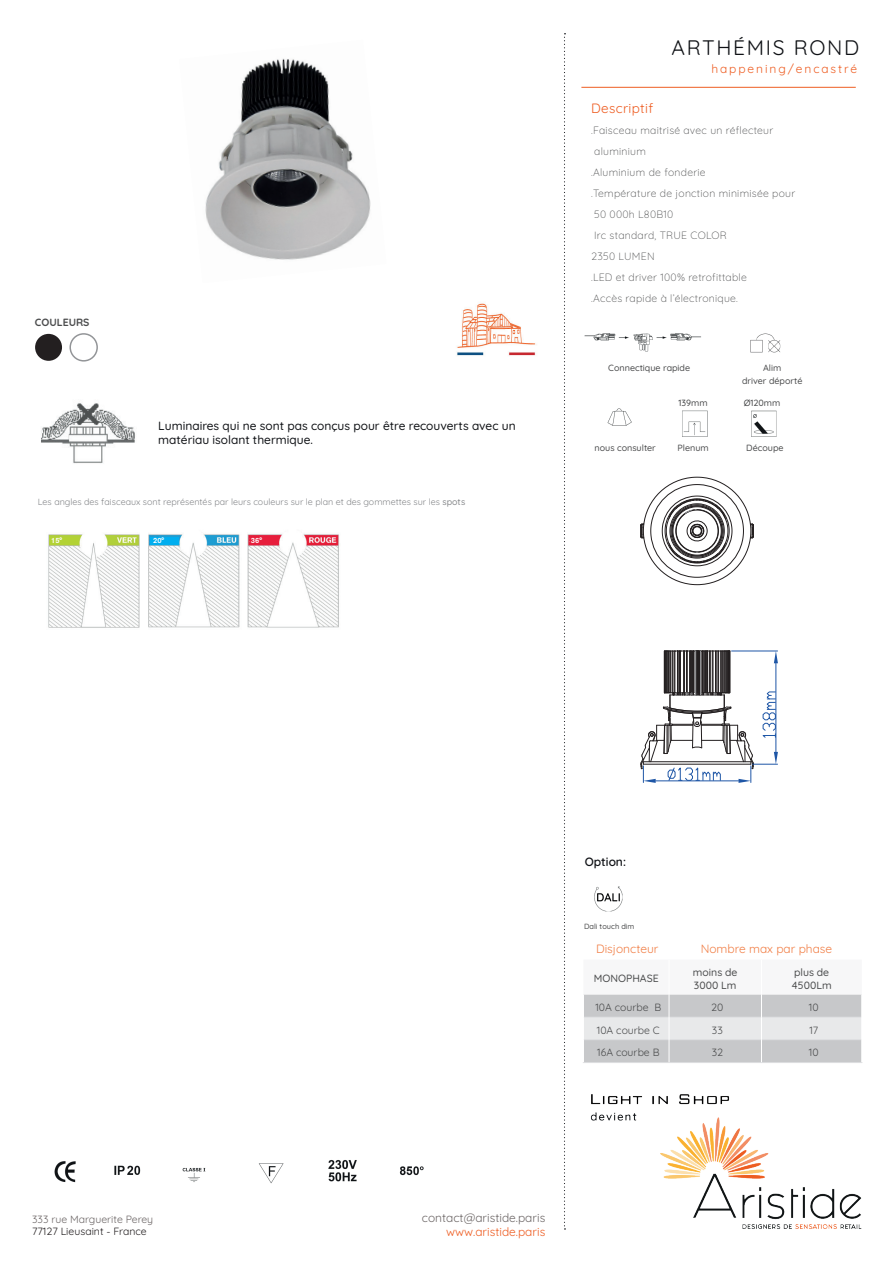
<style>
.page{position:relative;width:893px;height:1263px;background:#fff}
.page>*{position:absolute;margin:0;border:0;box-sizing:border-box;transform-origin:0 0}
.t1{font:21px "Quicksand";letter-spacing:.08em;color:#101216}
.t2{font:13.5px "Quicksand";letter-spacing:.025em;color:#ee5d22}
.t3{font:500 12px/14.4px "Quicksand";color:#101216}
.t4{font:12px "Quicksand";color:#f17e45}
.t5{font:12px "Quicksand";color:#6d6767}
.t6{font:12px "Quicksand";color:#ee5d22}
.t7{font:12px "Quicksand";letter-spacing:.15em;color:#ee5d22}
.t8{font:600 12px "Quicksand";color:#101216}
.t9{font:300 10.5px/21px "Quicksand";letter-spacing:.025em;color:#4b4c4d}
.t10{font:10.5px "Quicksand";color:#4b4c4d}
.t11{font:500 10.5px/12.6px "Quicksand";color:#4b4c4d}
.t12{font:10.5px "Quicksand";color:#6d6767}
.t13{font:10.5px "Quicksand";color:#231f20}
.t14{font:700 10.5px "Quicksand";color:#4b4c4d}
.t15{font:9px "Quicksand";color:#86888b}
.t16{font:500 9px/13px "Quicksand";color:#4b4c4d;text-align:center}
.t17{font:500 7.5px "Quicksand";color:#4b4c4d}
.t18{font:500 7.5px "Akzidenz Grotesk BE";color:#fff}
.s1{font-weight:500}
</style>
<div class="page">
<img style="left:590px;top:1094px;width:272px;height:135px">
<hr style="left:583px;top:1062px;width:86px;height:1px;background:#dcdddf">
<hr style="left:669px;top:1062px;width:92px;height:1px;background:#dcdddf">
<hr style="left:761px;top:1062px;width:101px;height:1px;background:#dcdddf">
<svg style="left:584px;top:994px;width:278px;height:68px;background:#d2d3d5"></svg>
<img style="left:682px;top:410px;width:95px;height:27px">
<img style="left:607px;top:408px;width:25px;height:18px">
<img style="left:594px;top:886px;width:29px;height:26px">
<img style="left:750px;top:333px;width:31px;height:20px">
<img style="left:584px;top:333px;width:117px;height:19px">
<img style="left:399px;top:1166px;width:25px;height:10px">
<img style="left:114px;top:1160px;width:243px;height:24px">
<img style="left:54px;top:1161px;width:22px;height:22px">
<hr style="left:581px;top:87px;width:275px;height:1px;background:#ee5d22">
<div style="left:35px;top:334px;width:27px;height:27px;background:#231f20;border-radius:50%"></div>
<div style="left:69px;top:333px;width:29px;height:29px;border:2px solid #939598;border-radius:50%"></div>
<img style="left:457px;top:303px;width:79px;height:53px">
<img style="left:48px;top:533px;width:291px;height:95px">
<div style="left:50px;top:537px;width:29px;height:8px;background:#b3d234"></div>
<div style="left:150px;top:537px;width:29px;height:8px;background:#00aeef"></div>
<div style="left:250px;top:537px;width:29px;height:8px;background:#e71e3c"></div>
<img style="left:41px;top:403px;width:94px;height:61px">
<img style="left:205px;top:58px;width:166px;height:202px">
<svg style="left:640px;top:477px;width:114px;height:108px"></svg>
<svg style="left:641px;top:651px;width:137px;height:132px"></svg>
<svg style="left:564px;top:33px;width:1px;height:1196px"></svg>
<p class="t14" style="left:35px;top:314px;width:56px">COULEURS</p>
<p class="t3" style="left:158px;top:417px;width:359px">Luminaires qui ne sont pas conçus pour être recouverts avec un matériau isolant thermique.</p>
<p class="t15" style="left:38px;top:495px;width:429px">Les angles des faisceaux sont représentés par leurs couleurs sur le plan et des gommettes sur les <span class="s1">spots</span></p>
<p class="t18" style="left:51px;top:536px;width:13px">15°</p>
<p class="t18" style="left:153px;top:536px;width:13px">20°</p>
<p class="t18" style="left:251px;top:536px;width:13px">36°</p>
<h1 class="t1" style="left:671px;top:31px;width:189px">ARTHÉMIS ROND</h1>
<p class="t7" style="left:711px;top:59px;width:147px">happening/encastré</p>
<p class="t2" style="left:591px;top:98px;width:64px">Descriptif</p>
<p class="t9" style="left:591px;top:119px;width:206px">.Faisceau maitrisé avec un réflecteur aluminium<br>.Aluminium de fonderie<br>.Température de jonction minimisée pour<br>50 000h L80B10<br>Irc standard, TRUE COLOR<br>2350 LUMEN<br>.LED et driver 100% retrofittable<br>.Accès rapide à l’électronique.</p>
<p class="t16" style="left:608px;top:360px;width:83px">Connectique rapide</p>
<p class="t16" style="left:742px;top:360px;width:62px">Alim<br>driver déporté</p>
<p class="t16" style="left:678px;top:396px;width:31px">139mm</p>
<p class="t16" style="left:744px;top:396px;width:38px">Ø120mm</p>
<p class="t16" style="left:677px;top:440px;width:33px">Plenum</p>
<p class="t16" style="left:594px;top:440px;width:63px">nous consulter</p>
<p class="t16" style="left:746px;top:440px;width:39px">Découpe</p>
<p class="t12" style="left:32px;top:1211px;width:123px">333 rue Marguerite Perey</p>
<p class="t13" style="left:32px;top:1223px;width:116px">77127 Lieusaint - France</p>
<p class="t8" style="left:585px;top:852px;width:43px">Option:</p>
<p class="t17" style="left:584px;top:920px;width:52px">Dali touch dim</p>
<p class="t4" style="left:596px;top:940px;width:64px">Disjoncteur</p>
<p class="t4" style="left:701px;top:940px;width:133px">Nombre max par phase</p>
<p class="t11" style="left:594px;top:971px;width:66px">MONOPHASE</p>
<p class="t11" style="left:693px;top:965px;width:46px">moins de<br>3000 Lm</p>
<p class="t11" style="left:792px;top:965px;width:42px">plus de<br>4500Lm</p>
<p class="t10" style="left:595px;top:999px;width:67px">10A courbe B</p>
<p class="t10" style="left:711px;top:999px;width:14px">20</p>
<p class="t10" style="left:809px;top:999px;width:11px">10</p>
<p class="t10" style="left:597px;top:1022px;width:64px">10A courbe C</p>
<p class="t10" style="left:712px;top:1022px;width:12px">33</p>
<p class="t10" style="left:809px;top:1022px;width:10px">17</p>
<p class="t10" style="left:597px;top:1044px;width:64px">16A courbe B</p>
<p class="t10" style="left:712px;top:1044px;width:13px">32</p>
<p class="t10" style="left:809px;top:1044px;width:11px">10</p>
<p class="t5" style="left:422px;top:1208px;width:125px">contact@aristide.paris</p>
<p class="t6" style="left:446px;top:1222px;width:101px">www.aristide.paris</p>
</div>
